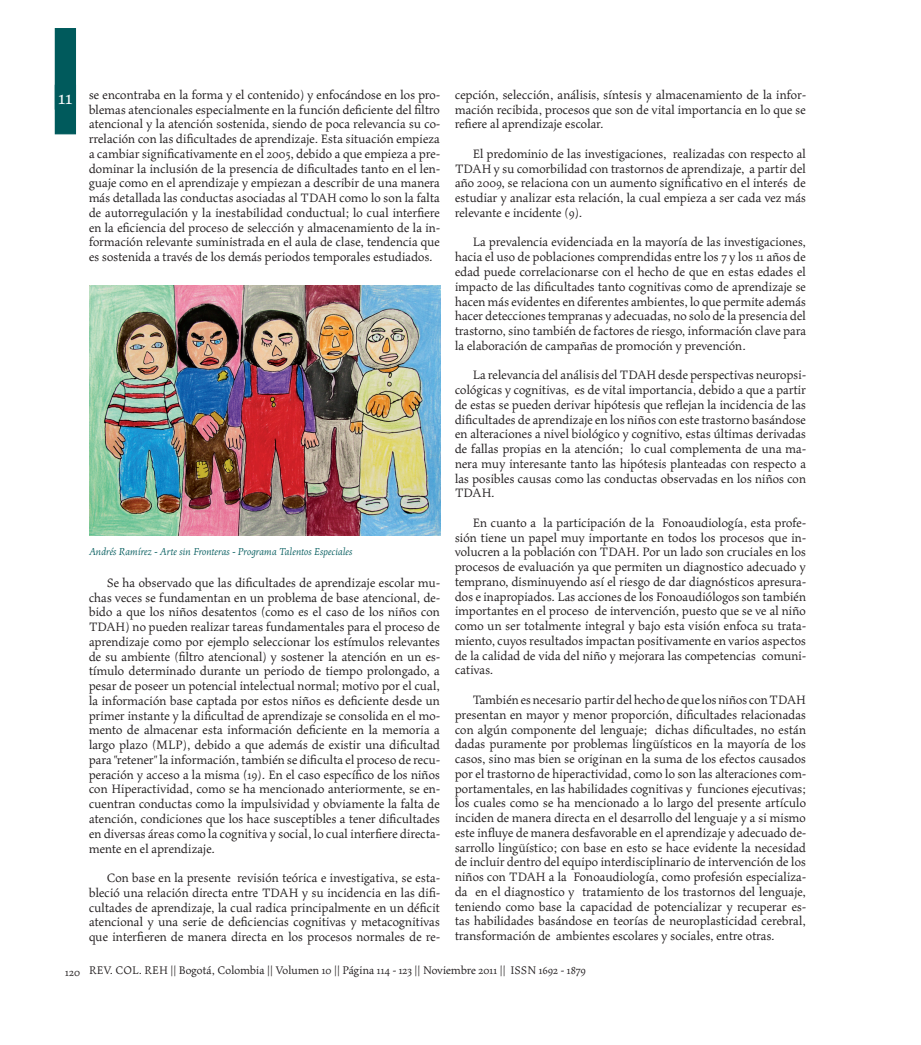
<style>
.page{position:relative;width:921px;height:1045px;background:#fff}
.page>*{position:absolute;margin:0;border:0;box-sizing:border-box;transform-origin:0 0}
.t1{font:22.5px "Maiola Pro";color:#fff}
.t2{font:13.75px/14.8px "Maiola Pro";color:#231f20;text-align:justify}
.t3{font:12.5px "Maiola Pro";color:#231f20}
.t4{font:italic 11.25px "Maiola Pro";color:#005a5c}
</style>
<div class="page">
<div style="left:55px;top:28px;width:21px;height:106px;background:#005a5c"></div>
<img style="left:89px;top:285px;width:351px;height:251px">
<h1 class="t1" style="left:59px;top:85px;width:15px">11</h1>
<p class="t3" style="left:65px;top:965px;width:16px">120</p>
<p class="t2" style="left:89px;top:88px;width:352px">se encontraba en la forma y el contenido) y enfocándose en los pro&shy;blemas atencionales especialmente en la función deficiente del filtro atencional y la atención sostenida, siendo de poca relevancia su co&shy;rrelación con las dificultades de aprendizaje. Esta situación empieza a cambiar significativamente en el 2005, debido a que empieza a pre&shy;dominar la inclusión de la presencia de dificultades tanto en el len&shy;guaje como en el aprendizaje y empiezan a describir de una manera más detallada las conductas asociadas al TDAH como lo son la falta de autorregulación y la inestabilidad conductual; lo cual interfiere en la eficiencia del proceso de selección y almacenamiento de la in&shy;formación relevante suministrada en el aula de clase, tendencia que es sostenida a través de los demás periodos temporales estudiados.</p>
<p class="t2" style="left:455px;top:88px;width:352px">cepción, selección, análisis, síntesis y almacenamiento de la infor&shy;mación recibida, procesos que son de vital importancia en lo que se refiere al aprendizaje escolar.</p>
<p class="t2" style="left:455px;top:147px;width:352px;text-indent:18px">El predominio de las investigaciones, realizadas con respecto al TDAH y su comorbilidad con trastornos de aprendizaje, a partir del año 2009, se relaciona con un aumento significativo en el interés de estudiar y analizar esta relación, la cual empieza a ser cada vez más relevante e incidente (9).</p>
<p class="t2" style="left:455px;top:235px;width:352px;text-indent:18px">La prevalencia evidenciada en la mayoría de las investigaciones, hacia el uso de poblaciones comprendidas entre los 7 y los 11 años de edad puede correlacionarse con el hecho de que en estas edades el impacto de las dificultades tanto cognitivas como de aprendizaje se hacen más evidentes en diferentes ambientes, lo que permite además hacer detecciones tempranas y adecuadas, no solo de la presencia del trastorno, sino también de factores de riesgo, información clave para la elaboración de campañas de promoción y prevención.</p>
<p class="t2" style="left:455px;top:368px;width:352px;text-indent:18px">La relevancia del análisis del TDAH desde perspectivas neuropsi&shy;cológicas y cognitivas, es de vital importancia, debido a que a partir de estas se pueden derivar hipótesis que reflejan la incidencia de las dificultades de aprendizaje en los niños con este trastorno basándose en alteraciones a nivel biológico y cognitivo, estas últimas derivadas de fallas propias en la atención; lo cual complementa de una ma&shy;nera muy interesante tanto las hipótesis planteadas con respecto a las posibles causas como las conductas observadas en los niños con TDAH.</p>
<p class="t2" style="left:455px;top:515px;width:352px;text-indent:18px">En cuanto a la participación de la Fonoaudiología, esta profe&shy;sión tiene un papel muy importante en todos los procesos que in&shy;volucren a la población con TDAH. Por un lado son cruciales en los procesos de evaluación ya que permiten un diagnostico adecuado y temprano, disminuyendo así el riesgo de dar diagnósticos apresura&shy;dos e inapropiados. Las acciones de los Fonoaudiólogos son también importantes en el proceso de intervención, puesto que se ve al niño como un ser totalmente integral y bajo esta visión enfoca su trata&shy;miento, cuyos resultados impactan positivamente en varios aspectos de la calidad de vida del niño y mejorara las competencias comuni&shy;cativas.</p>
<p class="t2" style="left:455px;top:692px;width:352px;text-indent:18px">También es necesario partir del hecho de que los niños con TDAH presentan en mayor y menor proporción, dificultades relacionadas con algún componente del lenguaje; dichas dificultades, no están dadas puramente por problemas lingüísticos en la mayoría de los casos, sino mas bien se originan en la suma de los efectos causados por el trastorno de hiperactividad, como lo son las alteraciones com&shy;portamentales, en las habilidades cognitivas y funciones ejecutivas; los cuales como se ha mencionado a lo largo del presente artículo inciden de manera directa en el desarrollo del lenguaje y a si mismo este influye de manera desfavorable en el aprendizaje y adecuado de&shy;sarrollo lingüístico; con base en esto se hace evidente la necesidad de incluir dentro del equipo interdisciplinario de intervención de los niños con TDAH a la Fonoaudiología, como profesión especializa&shy;da en el diagnostico y tratamiento de los trastornos del lenguaje, teniendo como base la capacidad de potencializar y recuperar es&shy;tas habilidades basándose en teorías de neuroplasticidad cerebral, transformación de ambientes escolares y sociales, entre otras.</p>
<p class="t3" style="left:89px;top:963px;width:498px">REV. COL. REH || Bogotá, Colombia || Volumen 10 || Página 114 - 123 || Noviembre 2011 || ISSN 1692 - 1879</p>
<p class="t4" style="left:89px;top:546px;width:265px">Andrés Ramírez - Arte sin Fronteras - Programa Talentos Especiales</p>
<p class="t2" style="left:89px;top:575px;width:352px;text-indent:18px">Se ha observado que las dificultades de aprendizaje escolar mu&shy;chas veces se fundamentan en un problema de base atencional, de&shy;bido a que los niños desatentos (como es el caso de los niños con TDAH) no pueden realizar tareas fundamentales para el proceso de aprendizaje como por ejemplo seleccionar los estímulos relevantes de su ambiente (filtro atencional) y sostener la atención en un es&shy;tímulo determinado durante un periodo de tiempo prolongado, a pesar de poseer un potencial intelectual normal; motivo por el cual, la información base captada por estos niños es deficiente desde un primer instante y la dificultad de aprendizaje se consolida en el mo&shy;mento de almacenar esta información deficiente en la memoria a largo plazo (MLP), debido a que además de existir una dificultad para "retener" la información, también se dificulta el proceso de recu&shy;peración y acceso a la misma (19). En el caso específico de los niños con Hiperactividad, como se ha mencionado anteriormente, se en&shy;cuentran conductas como la impulsividad y obviamente la falta de atención, condiciones que los hace susceptibles a tener dificultades en diversas áreas como la cognitiva y social, lo cual interfiere directa&shy;mente en el aprendizaje.</p>
<p class="t2" style="left:89px;top:870px;width:352px;text-indent:18px">Con base en la presente revisión teórica e investigativa, se esta&shy;bleció una relación directa entre TDAH y su incidencia en las difi&shy;cultades de aprendizaje, la cual radica principalmente en un déficit atencional y una serie de deficiencias cognitivas y metacognitivas que interfieren de manera directa en los procesos normales de re-</p>
</div>
